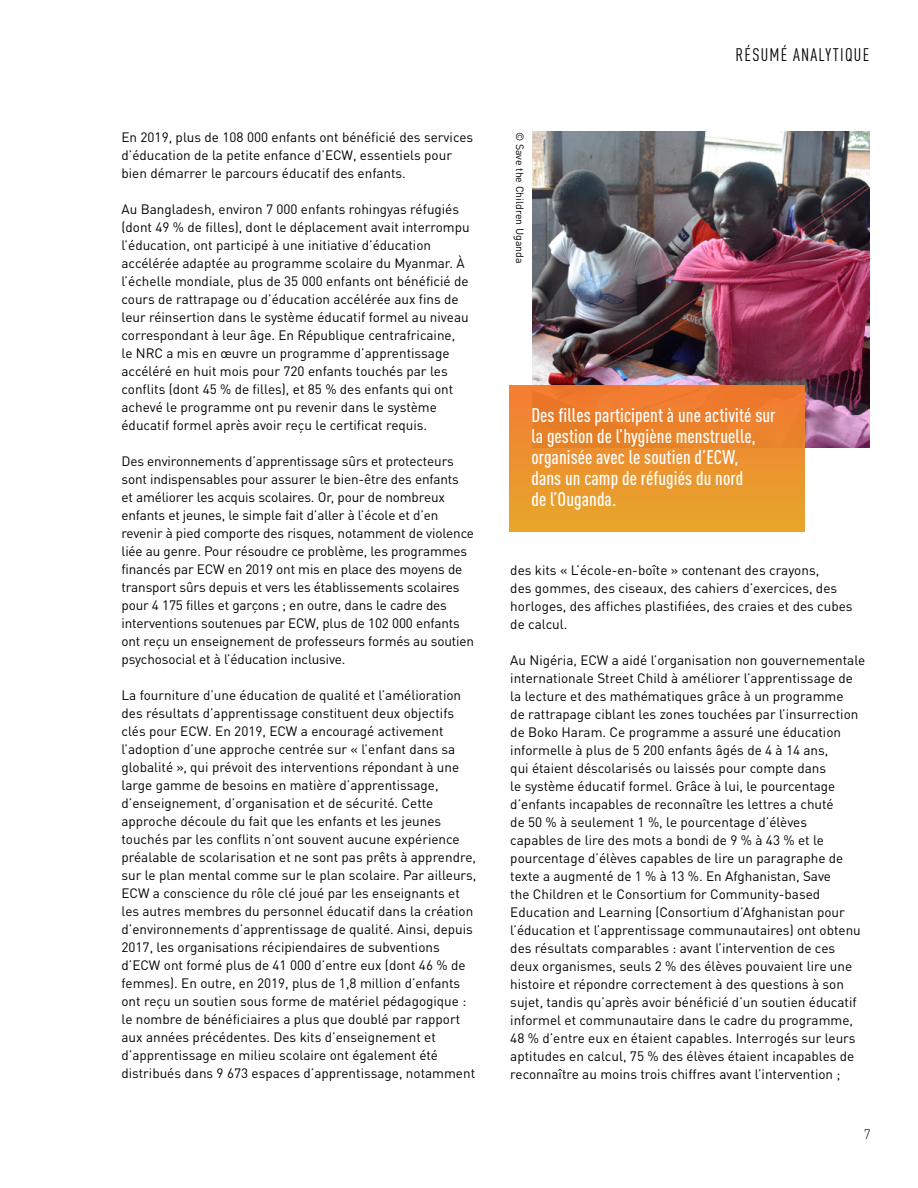
<style>
.page{position:relative;width:918px;height:1188px;background:#fff}
.page>*{position:absolute;margin:0;border:0;box-sizing:border-box;transform-origin:0 0}
.Quotes_yellow_gradie{font:500 condensed 19.5px/21px "DIN Pro";letter-spacing:.005em;color:#fff}
.t1{font:condensed 18px "DIN Pro";letter-spacing:.07em;color:#000}
.Body_copy_Reg_10_13{font:13.5px/18px "DIN Pro";color:#000}
.t2{font:300 13.5px "DIN Pro";color:#000}
.image_credit{font:10.5px "DIN Pro";color:#000}
</style>
<div class="page">
<img style="left:532px;top:132px;width:337px;height:316px">
<div style="left:510px;top:386px;width:295px;height:146px;background:linear-gradient(to bottom,#ee752e,#e7a82c)"></div>
<p class="Body_copy_Reg_10_13" style="left:122px;top:127px;width:353px">En 2019, plus de 108 000 enfants ont bénéficié des services d’éducation de la petite enfance d’ECW, essentiels pour bien démarrer le parcours éducatif des enfants.</p>
<p class="Body_copy_Reg_10_13" style="left:122px;top:199px;width:350px">Au Bangladesh, environ 7 000 enfants rohingyas réfugiés (dont 49 % de filles), dont le déplacement avait interrompu l’éducation, ont participé à une initiative d’éducation accélérée adaptée au programme scolaire du Myanmar. À l’échelle mondiale, plus de 35 000 enfants ont bénéficié de cours de rattrapage ou d’éducation accélérée aux fins de leur réinsertion dans le système éducatif formel au niveau correspondant à leur âge. En République centrafricaine,<br>le NRC a mis en œuvre un programme d’apprentissage accéléré en huit mois pour 720 enfants touchés par les conflits (dont 45 % de filles), et 85 % des enfants qui ont achevé le programme ont pu revenir dans le système éducatif formel après avoir reçu le certificat requis.</p>
<p class="Body_copy_Reg_10_13" style="left:122px;top:451px;width:354px">Des environnements d’apprentissage sûrs et protecteurs sont indispensables pour assurer le bien-être des enfants<br>et améliorer les acquis scolaires. Or, pour de nombreux enfants et jeunes, le simple fait d’aller à l’école et d’en revenir à pied comporte des risques, notamment de violence liée au genre. Pour résoudre ce problème, les programmes financés par ECW en 2019 ont mis en place des moyens de transport sûrs depuis et vers les établissements scolaires pour 4 175 filles et garçons ; en outre, dans le cadre des interventions soutenues par ECW, plus de 102 000 enfants ont reçu un enseignement de professeurs formés au soutien psychosocial et à l’éducation inclusive.</p>
<p class="Body_copy_Reg_10_13" style="left:122px;top:685px;width:356px">La fourniture d’une éducation de qualité et l’amélioration des résultats d’apprentissage constituent deux objectifs clés pour ECW. En 2019, ECW a encouragé activement l’adoption d’une approche centrée sur « l’enfant dans sa globalité », qui prévoit des interventions répondant à une large gamme de besoins en matière d’apprentissage, d’enseignement, d’organisation et de sécurité. Cette approche découle du fait que les enfants et les jeunes touchés par les conflits n’ont souvent aucune expérience préalable de scolarisation et ne sont pas prêts à apprendre, sur le plan mental comme sur le plan scolaire. Par ailleurs, ECW a conscience du rôle clé joué par les enseignants et les autres membres du personnel éducatif dans la création d’environnements d’apprentissage de qualité. Ainsi, depuis 2017, les organisations récipiendaires de subventions d’ECW ont formé plus de 41 000 d’entre eux (dont 46 % de femmes). En outre, en 2019, plus de 1,8 million d’enfants ont reçu un soutien sous forme de matériel pédagogique : le nombre de bénéficiaires a plus que doublé par rapport aux années précédentes. Des kits d’enseignement et d’apprentissage en milieu scolaire ont également été distribués dans 9 673 espaces d’apprentissage, notamment</p>
<p class="image_credit" style="left:528px;top:132px;width:133px;rotate:90deg">© Save the Children Uganda</p>
<h2 class="t1" style="left:736px;top:42px;width:135px">RÉSUMÉ ANALYTIQUE</h2>
<p class="Quotes_yellow_gradie" style="left:531px;top:403px;width:246px">Des filles participent à une activité sur la gestion de l’hygiène menstruelle, organisée avec le soutien d’ECW,<br>dans un camp de réfugiés du nord<br>de l’Ouganda.</p>
<p class="Body_copy_Reg_10_13" style="left:510px;top:560px;width:344px">des kits « L’école-en-boîte » contenant des crayons,<br>des gommes, des ciseaux, des cahiers d’exercices, des horloges, des affiches plastifiées, des craies et des cubes de calcul.</p>
<p class="Body_copy_Reg_10_13" style="left:510px;top:650px;width:357px">Au Nigéria, ECW a aidé l’organisation non gouvernementale internationale Street Child à améliorer l’apprentissage de la lecture et des mathématiques grâce à un programme<br>de rattrapage ciblant les zones touchées par l’insurrection de Boko Haram. Ce programme a assuré une éducation informelle à plus de 5 200 enfants âgés de 4 à 14 ans,<br>qui étaient déscolarisés ou laissés pour compte dans<br>le système éducatif formel. Grâce à lui, le pourcentage d’enfants incapables de reconnaître les lettres a chuté<br>de 50 % à seulement 1 %, le pourcentage d’élèves<br>capables de lire des mots a bondi de 9 % à 43 % et le pourcentage d’élèves capables de lire un paragraphe de texte a augmenté de 1 % à 13 %. En Afghanistan, Save<br>the Children et le Consortium for Community-based Education and Learning (Consortium d’Afghanistan pour l’éducation et l’apprentissage communautaires) ont obtenu des résultats comparables : avant l’intervention de ces deux organismes, seuls 2 % des élèves pouvaient lire une histoire et répondre correctement à des questions à son sujet, tandis qu’après avoir bénéficié d’un soutien éducatif informel et communautaire dans le cadre du programme, 48 % d’entre eux en étaient capables. Interrogés sur leurs aptitudes en calcul, 75 % des élèves étaient incapables de reconnaître au moins trois chiffres avant l’intervention ;</p>
<p class="t2" style="left:864px;top:1124px;width:8px">7</p>
</div>
